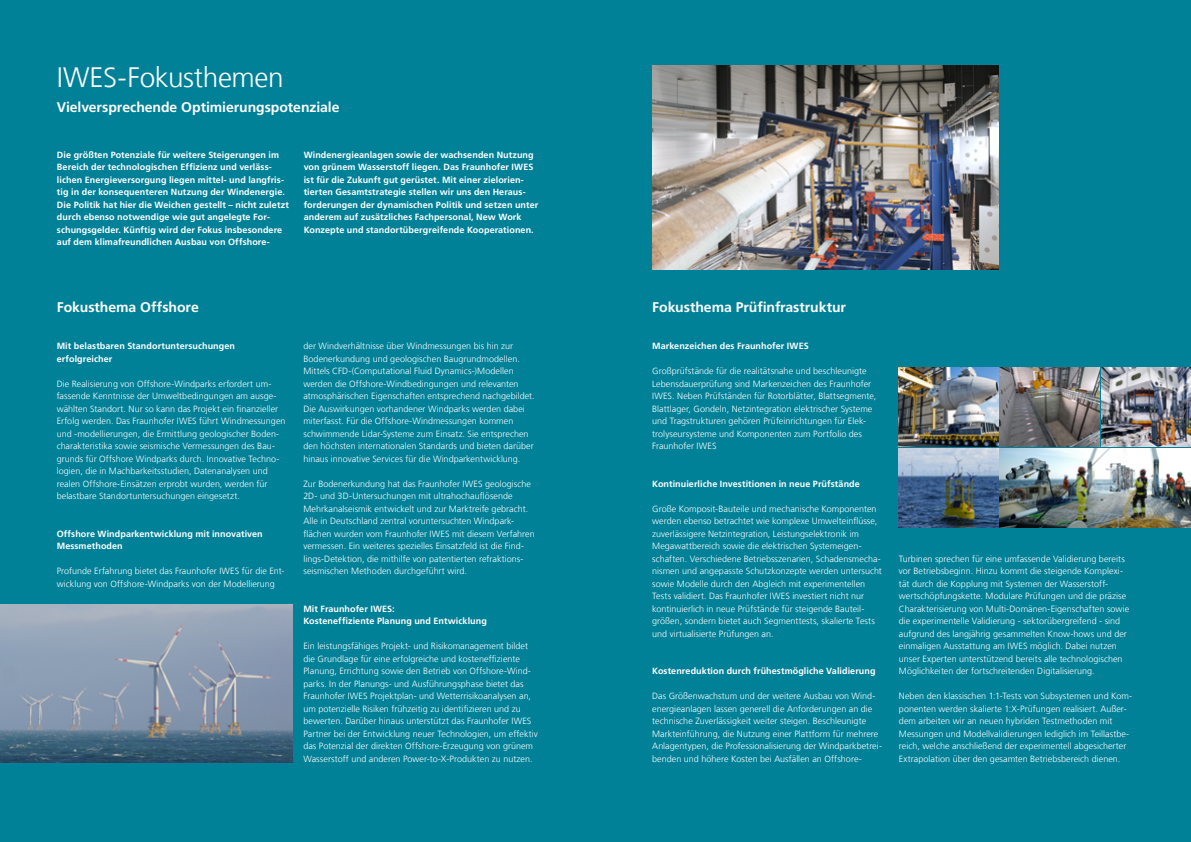
<style>
.page{position:relative;width:1191px;height:842px;background:#008198}
.page>*{position:absolute;margin:0;border:0;box-sizing:border-box;transform-origin:0 0}
.Master_Absatzformat{font:300 28px "Frutiger LT Com";letter-spacing:-.015em;color:#fff}
.Master_Absatzformat-2{font:700 14px "Frutiger LT Com";letter-spacing:-.005em;color:#fff}
.Zwischenueberschrift_10_12_5_gruen_bold{font:700 14px "Frutiger LT Com";letter-spacing:-.005em;color:#fff}
.Fliesstext_9_12_5_schwarz{font:700 14px "Frutiger LT Com";color:#fff}
.Fliesstext_9_12_5_schwarz-2{font:300 9px/12.5px "Frutiger LT Com";letter-spacing:.005em;color:#fff}
.Zwischenueberschrift_10_12_5_gruen_bold-2{font:300 9px/12.5px "Frutiger LT Com";letter-spacing:.005em;color:#fff}
.Fliesstext_9_12_5_schwarz-3{font:700 9px/12.5px "Frutiger LT Com";letter-spacing:.01em;color:#fff}
.Zwischenueberschrift_10_12_5_gruen_bold-3{font:700 9px "Frutiger LT Com";letter-spacing:.01em;color:#fff}
</style>
<div class="page">
<img style="left:0;top:604px;width:292px;height:158px">
<img style="left:1000px;top:448px;width:191px;height:79px">
<img style="left:899px;top:448px;width:99px;height:79px">
<img style="left:899px;top:367px;width:99px;height:79px">
<img style="left:1000px;top:367px;width:99px;height:79px">
<img style="left:1101px;top:367px;width:90px;height:79px">
<img style="left:652px;top:66px;width:346px;height:204px">
<p class="Master_Absatzformat" style="left:57px;top:61px;width:228px">IWES-Fokusthemen</p>
<p class="Master_Absatzformat-2" style="left:57px;top:99px;width:284px">Vielversprechende Optimierungspotenziale</p>
<p class="Fliesstext_9_12_5_schwarz-3" style="left:57px;top:149px;width:233px">Die größten Potenziale für weitere Steigerungen im Bereich der technologischen Effizienz und verläss&shy;lichen Energieversorgung liegen mittel- und langfris&shy;tig in der konsequenteren Nutzung der Windenergie.<br>Die Politik hat hier die Weichen gestellt – nicht zuletzt durch ebenso notwendige wie gut angelegte For&shy;schungsgelder. Künftig wird der Fokus insbesondere auf dem klimafreundlichen Ausbau von Offshore-</p>
<p class="Fliesstext_9_12_5_schwarz-3" style="left:304px;top:149px;width:236px">Windenergieanlagen sowie der wachsenden Nutzung von grünem Wasserstoff liegen. Das Fraunhofer IWES ist für die Zukunft gut gerüstet. Mit einer zielorien&shy;tierten Gesamtstrategie stellen wir uns den Heraus&shy;forderungen der dynamischen Politik und setzen unter anderem auf zusätzliches Fachpersonal, New Work Konzepte und standortübergreifende Kooperationen.</p>
<p class="Fliesstext_9_12_5_schwarz" style="left:57px;top:299px;width:144px">Fokusthema Offshore</p>
<p class="Fliesstext_9_12_5_schwarz-3" style="left:57px;top:340px;width:180px">Mit belastbaren Standortuntersuchungen erfolgreicher</p>
<p class="Fliesstext_9_12_5_schwarz-2" style="left:57px;top:377px;width:230px">Die Realisierung von Offshore-Windparks erfordert um&shy;fassende Kenntnisse der Umweltbedingungen am ausge&shy;wählten Standort. Nur so kann das Projekt ein finanzieller Erfolg werden. Das Fraunhofer IWES führt Windmessungen und -modellierungen, die Ermittlung geologischer Boden&shy;charakteristika sowie seismische Vermessungen des Bau&shy;grunds für Offshore Windparks durch. Innovative Techno&shy;logien, die in Machbarkeitsstudien, Datenanalysen und realen Offshore-Einsätzen erprobt wurden, werden für belastbare Standortuntersuchungen eingesetzt.</p>
<p class="Fliesstext_9_12_5_schwarz-3" style="left:57px;top:527px;width:208px">Offshore Windparkentwicklung mit innovativen<br>Messmethoden</p>
<p class="Fliesstext_9_12_5_schwarz-2" style="left:57px;top:565px;width:229px">Profunde Erfahrung bietet das Fraunhofer IWES für die Ent&shy;wicklung von Offshore-Windparks von der Modellierung</p>
<p class="Fliesstext_9_12_5_schwarz-2" style="left:303px;top:340px;width:233px">der Windverhältnisse über Windmessungen bis hin zur Bodenerkundung und geologischen Baugrundmodellen.<br>Mittels CFD-(Computational Fluid Dynamics-)Modellen werden die Offshore-Windbedingungen und relevanten atmosphärischen Eigenschaften entsprechend nachgebildet.<br>Die Auswirkungen vorhandener Windparks werden dabei miterfasst. Für die Offshore-Windmessungen kommen schwimmende Lidar-Systeme zum Einsatz. Sie entsprechen den höchsten internationalen Standards und bieten darüber hinaus innovative Services für die Windparkentwicklung.</p>
<p class="Fliesstext_9_12_5_schwarz-2" style="left:303px;top:477px;width:233px">Zur Bodenerkundung hat das Fraunhofer IWES geologische 2D- und 3D-Untersuchungen mit ultrahochauflösende Mehrkanalseismik entwickelt und zur Marktreife gebracht.<br>Alle in Deutschland zentral voruntersuchten Windpark&shy;flächen wurden vom Fraunhofer IWES mit diesem Verfahren vermessen. Ein weiteres spezielles Einsatzfeld ist die Find&shy;lings-Detektion, die mithilfe von patentierten refraktions&shy;seismischen Methoden durchgeführt wird.</p>
<p class="Fliesstext_9_12_5_schwarz-3" style="left:303px;top:602px;width:185px">Mit Fraunhofer IWES:<br>Kosteneffiziente Planung und Entwicklung</p>
<p class="Fliesstext_9_12_5_schwarz-2" style="left:303px;top:640px;width:236px">Ein leistungsfähiges Projekt- und Risikomanagement bildet die Grundlage für eine erfolgreiche und kosteneffiziente Planung, Errichtung sowie den Betrieb von Offshore-Wind&shy;parks. In der Planungs- und Ausführungsphase bietet das Fraunhofer IWES Projektplan- und Wetterrisikoanalysen an, um potenzielle Risiken frühzeitig zu identifizieren und zu bewerten. Darüber hinaus unterstützt das Fraunhofer IWES Partner bei der Entwicklung neuer Technologien, um effektiv das Potenzial der direkten Offshore-Erzeugung von grünem Wasserstoff und anderen Power-to-X-Produkten zu nutzen.</p>
<p class="Zwischenueberschrift_10_12_5_gruen_bold" style="left:652px;top:299px;width:195px">Fokusthema Prüfinfrastruktur</p>
<p class="Zwischenueberschrift_10_12_5_gruen_bold-3" style="left:652px;top:341px;width:158px">Markenzeichen des Fraunhofer IWES</p>
<p class="Zwischenueberschrift_10_12_5_gruen_bold-2" style="left:652px;top:365px;width:226px">Großprüfstände für die realitätsnahe und beschleunigte Lebensdauerprüfung sind Markenzeichen des Fraunhofer IWES. Neben Prüfständen für Rotorblätter, Blattsegmente, Blattlager, Gondeln, Netzintegration elektrischer Systeme und Tragstrukturen gehören Prüfeinrichtungen für Elek&shy;trolyseursysteme und Komponenten zum Portfolio des Fraunhofer IWES</p>
<p class="Zwischenueberschrift_10_12_5_gruen_bold-3" style="left:652px;top:478px;width:209px">Kontinuierliche Investitionen in neue Prüfstände</p>
<p class="Zwischenueberschrift_10_12_5_gruen_bold-2" style="left:652px;top:502px;width:231px">Große Komposit-Bauteile und mechanische Komponenten werden ebenso betrachtet wie komplexe Umwelteinflüsse, zuverlässigere Netzintegration, Leistungselektronik im Megawattbereich sowie die elektrischen Systemeigen&shy;schaften. Verschiedene Betriebsszenarien, Schadensmecha&shy;nismen und angepasste Schutzkonzepte werden untersucht sowie Modelle durch den Abgleich mit experimentellen Tests validiert. Das Fraunhofer IWES investiert nicht nur kontinuierlich in neue Prüfstände für steigende Bauteil&shy;größen, sondern bietet auch Segmenttests, skalierte Tests und virtualisierte Prüfungen an.</p>
<p class="Zwischenueberschrift_10_12_5_gruen_bold-3" style="left:652px;top:666px;width:225px">Kostenreduktion durch frühestmögliche Validierung</p>
<p class="Zwischenueberschrift_10_12_5_gruen_bold-2" style="left:652px;top:690px;width:231px">Das Größenwachstum und der weitere Ausbau von Wind&shy;energieanlagen lassen generell die Anforderungen an die technische Zuverlässigkeit weiter steigen. Beschleunigte Markteinführung, die Nutzung einer Plattform für mehrere Anlagentypen, die Professionalisierung der Windparkbetrei&shy;benden und höhere Kosten bei Ausfällen an Offshore-</p>
<p class="Zwischenueberschrift_10_12_5_gruen_bold-2" style="left:899px;top:552px;width:232px">Turbinen sprechen für eine umfassende Validierung bereits vor Betriebsbeginn. Hinzu kommt die steigende Komplexi&shy;tät durch die Kopplung mit Systemen der Wasserstoff&shy;wertschöpfungskette. Modulare Prüfungen und die präzise Charakterisierung von Multi-Domänen-Eigenschaften sowie die experimentelle Validierung - sektorübergreifend - sind aufgrund des langjährig gesammelten Know-hows und der einmaligen Ausstattung am IWES möglich. Dabei nutzen unser Experten unterstützend bereits alle technologischen Möglichkeiten der fortschreitenden Digitalisierung.</p>
<p class="Zwischenueberschrift_10_12_5_gruen_bold-2" style="left:899px;top:690px;width:235px">Neben den klassischen 1:1-Tests von Subsystemen und Kom&shy;ponenten werden skalierte 1:X-Prüfungen realisiert. Außer&shy;dem arbeiten wir an neuen hybriden Testmethoden mit Messungen und Modellvalidierungen lediglich im Teillastbe&shy;reich, welche anschließend der experimentell abgesicherter Extrapolation über den gesamten Betriebsbereich dienen.</p>
</div>
